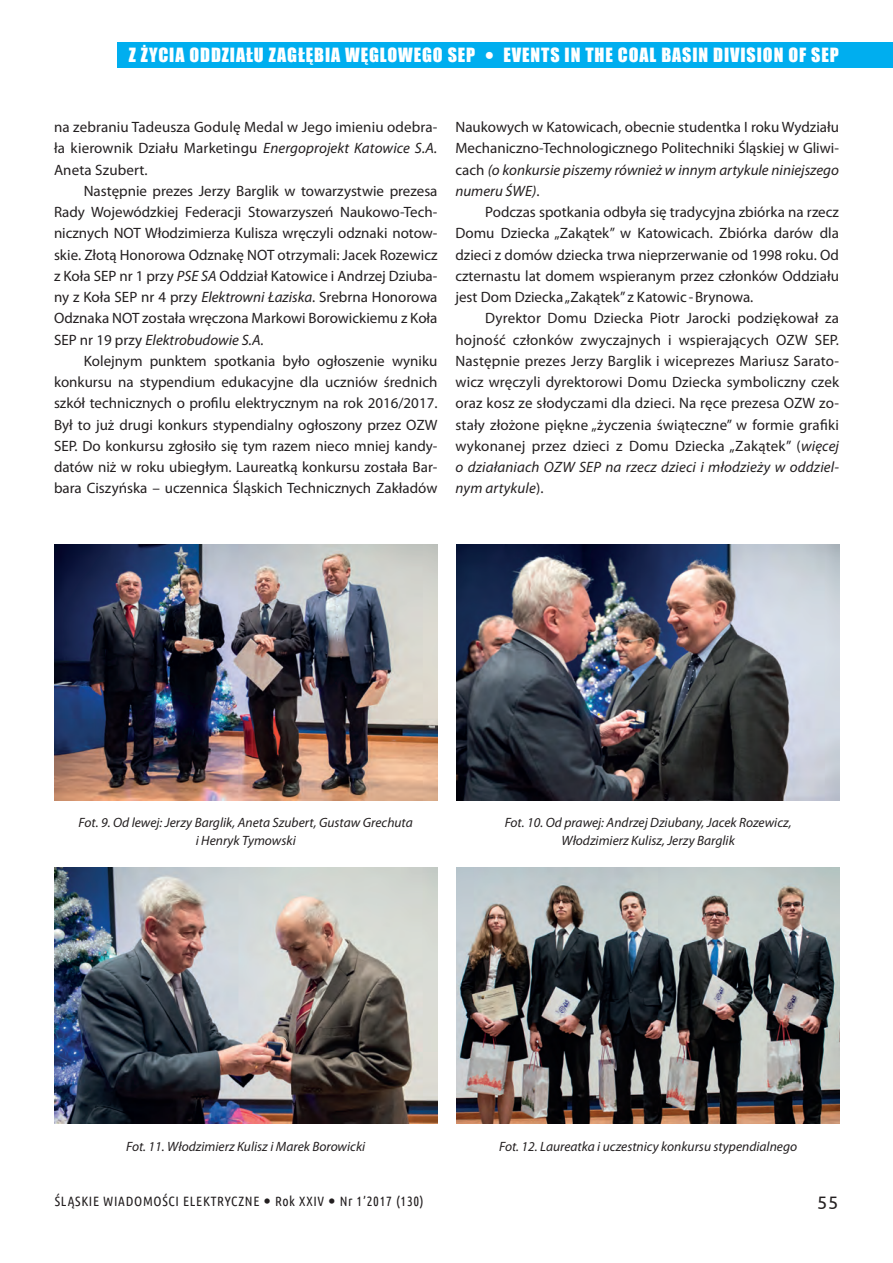
<style>
.page{position:relative;width:893px;height:1263px;background:#fff}
.page>*{position:absolute;margin:0;border:0;box-sizing:border-box;transform-origin:0 0}
.t1{font:18px "Impact";letter-spacing:.05em;color:#fff}
.t2{font:18px "Ubuntu";color:#231f20}
.t3{font:15px/21.3px "Myriad Pro";color:#231f20;text-align:justify}
.t4{font:italic 13.5px/18px "Myriad Pro";color:#231f20;text-align:center}
.t5{font:13.5px "Ubuntu Condensed";letter-spacing:.05em;color:#231f20}
.s1{font-style:italic}
</style>
<div class="page">
<div style="left:117px;top:42px;width:776px;height:26px;background:#00aeef"></div>
<img style="left:54px;top:544px;width:383px;height:256px">
<img style="left:456px;top:544px;width:384px;height:256px">
<img style="left:54px;top:867px;width:383px;height:256px">
<img style="left:456px;top:867px;width:384px;height:256px">
<p class="t1" style="left:129px;top:41px;width:348px">Z ŻYCIA ODDZIAŁU ZAGŁĘBIA WĘGLOWEGO SEP</p>
<p class="t1" style="left:503px;top:41px;width:337px">EVENTS IN THE COAL BASIN DIVISION OF SEP</p>
<p class="t3" style="left:54px;top:116px;width:385px">na zebraniu Tadeusza Godulę Medal w Jego imieniu odebra&shy;ła kierownik Działu Marketingu <span class="s1">Energoprojekt Katowice S.A.<br></span>Aneta Szubert.</p>
<p class="t3" style="left:54px;top:180px;width:385px;text-indent:30px">Następnie prezes Jerzy Barglik w towarzystwie prezesa Rady Wojewódzkiej Federacji Stowarzyszeń Naukowo-Tech&shy;nicznych NOT Włodzimierza Kulisza wręczyli odznaki notow&shy;skie. Złotą Honorowa Odznakę NOT otrzymali: Jacek Rozewicz z Koła SEP nr 1 przy <span class="s1">PSE SA</span> Oddział Katowice i Andrzej Dziuba&shy;ny z Koła SEP nr 4 przy <span class="s1">Elektrowni Łaziska</span>. Srebrna Honorowa Odznaka NOT została wręczona Markowi Borowickiemu z Koła SEP nr 19 przy <span class="s1">Elektrobudowie S.A.</span></p>
<p class="t3" style="left:54px;top:350px;width:385px;text-indent:30px">Kolejnym punktem spotkania było ogłoszenie wyniku konkursu na stypendium edukacyjne dla uczniów średnich szkół technicznych o profilu elektrycznym na rok 2016/2017.<br>Był to już drugi konkurs stypendialny ogłoszony przez OZW SEP. Do konkursu zgłosiło się tym razem nieco mniej kandy&shy;datów niż w roku ubiegłym. Laureatką konkursu została Bar&shy;bara Ciszyńska – uczennica Śląskich Technicznych Zakładów</p>
<p class="t3" style="left:455px;top:116px;width:385px">Naukowych w Katowicach, obecnie studentka I roku Wydziału Mechaniczno-Technologicznego Politechniki Śląskiej w Gliwi&shy;cach <span class="s1">(o konkursie piszemy również w innym artykule niniejszego numeru ŚWE)</span>.</p>
<p class="t3" style="left:455px;top:201px;width:385px;text-indent:30px">Podczas spotkania odbyła się tradycyjna zbiórka na rzecz Domu Dziecka „Zakątek” w Katowicach. Zbiórka darów dla dzieci z domów dziecka trwa nieprzerwanie od 1998 roku. Od czternastu lat domem wspieranym przez członków Oddziału jest Dom Dziecka „Zakątek” z Katowic -Brynowa.</p>
<p class="t3" style="left:455px;top:307px;width:385px;text-indent:30px">Dyrektor Domu Dziecka Piotr Jarocki podziękował za hojność członków zwyczajnych i wspierających OZW SEP.<br>Następnie prezes Jerzy Barglik i wiceprezes Mariusz Sarato&shy;wicz wręczyli dyrektorowi Domu Dziecka symboliczny czek oraz kosz ze słodyczami dla dzieci. Na ręce prezesa OZW zo&shy;stały złożone piękne „życzenia świąteczne” w formie grafiki wykonanej przez dzieci z Domu Dziecka „Zakątek” (<span class="s1">więcej o działaniach OZW SEP na rzecz dzieci i młodzieży w oddziel&shy;nym artykule</span>).</p>
<p class="t4" style="left:79px;top:813px;width:336px">Fot. 9. Od lewej: Jerzy Barglik, Aneta Szubert, Gustaw Grechuta i Henryk Tymowski</p>
<p class="t4" style="left:505px;top:813px;width:288px">Fot. 10. Od prawej: Andrzej Dziubany, Jacek Rozewicz,<br>Włodzimierz Kulisz, Jerzy Barglik</p>
<p class="t4" style="left:126px;top:1137px;width:241px">Fot. 11. Włodzimierz Kulisz i Marek Borowicki</p>
<p class="t4" style="left:499px;top:1137px;width:299px">Fot. 12. Laureatka i uczestnicy konkursu stypendialnego</p>
<p class="t5" style="left:55px;top:1192px;width:370px">ŚLĄSKIE WIADOMOŚCI ELEKTRYCZNE Rok XXIV Nr 1’2017 (130)</p>
<p class="t2" style="left:817px;top:1192px;width:23px">55</p>
</div>
